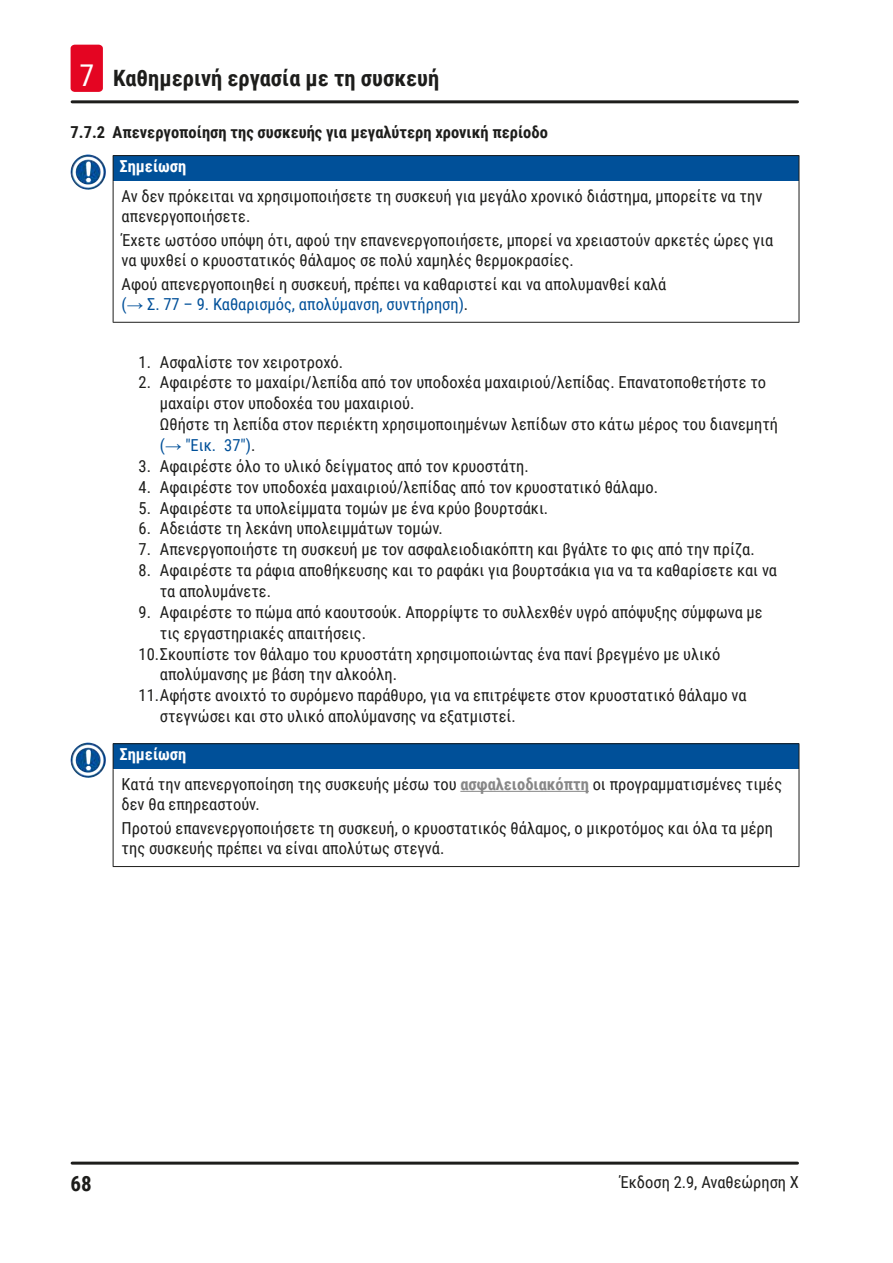
<style>
.page{position:relative;width:893px;height:1263px;background:#fff}
.page>*{position:absolute;margin:0;border:0;box-sizing:border-box;transform-origin:0 0}
.t1{font:700 22.5px "Roboto Condensed";color:#1d1d1b}
.t2{font:700 21px "Roboto Condensed";color:#1d1d1b}
.Source_of_danger{font:16.5px/20.9px "Roboto Condensed";color:#1d1d1b}
.t3{font:700 16.5px "Roboto Condensed";color:#1d1d1b}
.Signalword__no_use_a{font:700 16.5px "Roboto Condensed";color:#fff}
.s1{font-weight:400;font-size:30px;color:#fff}
.s2{color:#005099}
.s3{font-family:"Arial";color:#005099}
.s4{font-weight:700;color:#878787}
</style>
<div class="page">
<hr style="left:72px;top:1161px;width:725px;height:3px;background:#1d1d1b">
<hr style="left:72px;top:100px;width:725px;height:3px;background:#1d1d1b">
<div style="left:71px;top:45px;width:32px;height:47px;background:#e40522;border-radius:4px"></div>
<div style="left:113px;top:156px;width:686px;height:25px;background:#005099"></div>
<hr style="left:113px;top:181px;width:1px;height:141px;background:#1d1d1b">
<hr style="left:799px;top:181px;width:1px;height:141px;background:#1d1d1b">
<hr style="left:113px;top:322px;width:686px;height:1px;background:#1d1d1b">
<hr style="left:113px;top:155px;width:686px;height:1px;background:#1d1d1b">
<svg style="left:113px;top:156px;width:1px;height:25px"></svg>
<svg style="left:799px;top:156px;width:1px;height:25px"></svg>
<img style="left:71px;top:154px;width:26px;height:36px">
<div style="left:113px;top:744px;width:686px;height:25px;background:#005099"></div>
<hr style="left:113px;top:769px;width:1px;height:97px;background:#1d1d1b">
<hr style="left:799px;top:769px;width:1px;height:97px;background:#1d1d1b">
<hr style="left:113px;top:866px;width:686px;height:1px;background:#1d1d1b">
<hr style="left:113px;top:743px;width:686px;height:1px;background:#1d1d1b">
<svg style="left:113px;top:744px;width:1px;height:25px"></svg>
<svg style="left:799px;top:744px;width:1px;height:25px"></svg>
<img style="left:71px;top:743px;width:26px;height:35px">
<hr style="left:460px;top:791px;width:129px;height:1px;background:#878787">
<h1 class="t1" style="left:79px;top:63px;width:361px"><span class="s1">7</span> Καθημερινή εργασία με τη συσκευή</h1>
<p class="t3" style="left:71px;top:121px;width:479px">7.7.2 Απενεργοποίηση της συσκευής για μεγαλύτερη χρονική περίοδο</p>
<p class="Signalword__no_use_a" style="left:119px;top:155px;width:68px">Σημείωση</p>
<p class="Source_of_danger" style="left:122px;top:186px;width:642px;line-height:19.8px">Αν δεν πρόκειται να χρησιμοποιήσετε τη συσκευή για μεγάλο χρονικό διάστημα, μπορείτε να την απενεργοποιήσετε.</p>
<p class="Source_of_danger" style="left:122px;top:229px;width:653px;line-height:19.8px">Έχετε ωστόσο υπόψη ότι, αφού την επανενεργοποιήσετε, μπορεί να χρειαστούν αρκετές ώρες για να ψυχθεί ο κρυοστατικός θάλαμος σε πολύ χαμηλές θερμοκρασίες.</p>
<p class="Source_of_danger" style="left:122px;top:273px;width:546px;line-height:19.8px">Αφού απενεργοποιηθεί η συσκευή, πρέπει να καθαριστεί και να απολυμανθεί καλά <span class="s2">(</span><span class="s3">→</span> <span class="s2">Σ. 77 – 9. Καθαρισμός, απολύμανση, συντήρηση)</span>.</p>
<p class="Source_of_danger" style="left:139px;top:351px;width:206px">1. Ασφαλίστε τον χειροτροχό.</p>
<p class="Source_of_danger" style="left:160px;top:372px;width:620px;text-indent:-21px">2. Αφαιρέστε το μαχαίρι/λεπίδα από τον υποδοχέα μαχαιριού/λεπίδας. Επανατοποθετήστε το μαχαίρι στον υποδοχέα του μαχαιριού.<br>Ωθήστε τη λεπίδα στον περιέκτη χρησιμοποιημένων λεπίδων στο κάτω μέρος του διανεμητή <span class="s2">(</span><span class="s3">→</span> <span class="s2">"Εικ. 37")</span>.</p>
<p class="Source_of_danger" style="left:139px;top:455px;width:392px">3. Αφαιρέστε όλο το υλικό δείγματος από τον κρυοστάτη.</p>
<p class="Source_of_danger" style="left:139px;top:476px;width:521px">4. Αφαιρέστε τον υποδοχέα μαχαιριού/λεπίδας από τον κρυοστατικό θάλαμο.</p>
<p class="Source_of_danger" style="left:139px;top:497px;width:411px">5. Αφαιρέστε τα υπολείμματα τομών με ένα κρύο βουρτσάκι.</p>
<p class="Source_of_danger" style="left:139px;top:517px;width:306px">6. Αδειάστε τη λεκάνη υπολειμμάτων τομών.</p>
<p class="Source_of_danger" style="left:139px;top:538px;width:618px">7. Απενεργοποιήστε τη συσκευή με τον ασφαλειοδιακόπτη και βγάλτε το φις από την πρίζα.</p>
<p class="Source_of_danger" style="left:160px;top:559px;width:619px;text-indent:-21px">8. Αφαιρέστε τα ράφια αποθήκευσης και το ραφάκι για βουρτσάκια για να τα καθαρίσετε και να τα απολυμάνετε.</p>
<p class="Source_of_danger" style="left:160px;top:601px;width:604px;text-indent:-21px">9. Αφαιρέστε το πώμα από καουτσούκ. Απορρίψτε το συλλεχθέν υγρό απόψυξης σύμφωνα με τις εργαστηριακές απαιτήσεις.</p>
<p class="Source_of_danger" style="left:160px;top:643px;width:562px;text-indent:-21px">10.Σκουπίστε τον θάλαμο του κρυοστάτη χρησιμοποιώντας ένα πανί βρεγμένο με υλικό απολύμανσης με βάση την αλκοόλη.</p>
<p class="Source_of_danger" style="left:160px;top:684px;width:588px;text-indent:-21px">11.Αφήστε ανοιχτό το συρόμενο παράθυρο, για να επιτρέψετε στον κρυοστατικό θάλαμο να στεγνώσει και στο υλικό απολύμανσης να εξατμιστεί.</p>
<p class="Signalword__no_use_a" style="left:119px;top:743px;width:68px">Σημείωση</p>
<p class="Source_of_danger" style="left:122px;top:774px;width:662px;line-height:19.8px">Κατά την απενεργοποίηση της συσκευής μέσω του <span class="s4">ασφαλειοδιακόπτη</span> οι προγραμματισμένες τιμές δεν θα επηρεαστούν.</p>
<p class="Source_of_danger" style="left:122px;top:818px;width:653px;line-height:19.8px">Προτού επανενεργοποιήσετε τη συσκευή, ο κρυοστατικός θάλαμος, ο μικροτόμος και όλα τα μέρη της συσκευής πρέπει να είναι απολύτως στεγνά.</p>
<p class="t2" style="left:71px;top:1169px;width:23px">68</p>
<p class="Source_of_danger" style="left:620px;top:1171px;width:181px">Έκδοση 2.9, Αναθεώρηση X</p>
</div>
